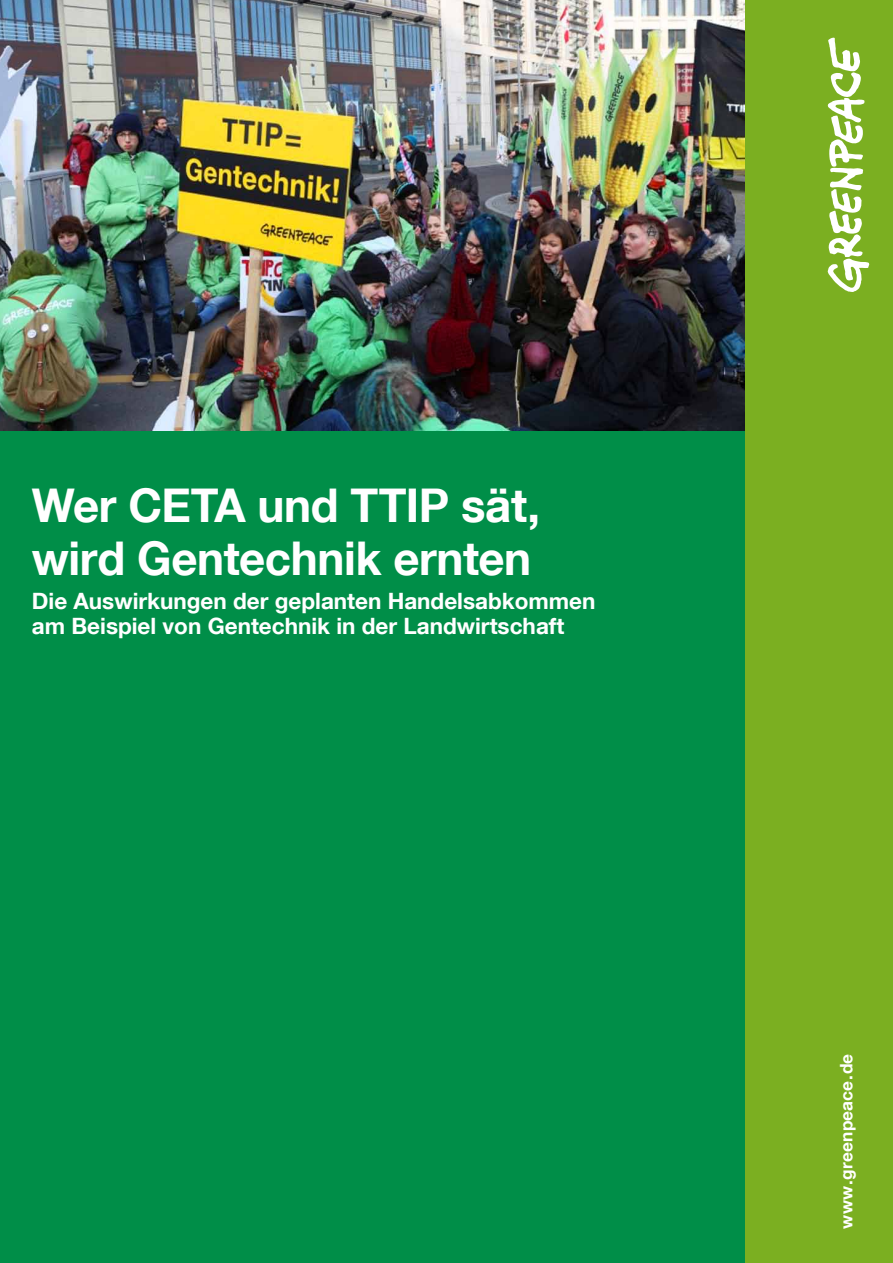
<style>
.page{position:relative;width:893px;height:1263px;background:#fff}
.page>*{position:absolute;margin:0;border:0;box-sizing:border-box;transform-origin:0 0}
.t1{font:700 46.5px/52.5px "Helvetica Neue LT Com";letter-spacing:-.01em;color:#fff}
.t2{font:700 22.5px/25.5px "Helvetica Neue LT Com";color:#fff}
.t3{font:700 17.25px "Helvetica Neue LT Com";letter-spacing:.01em;color:#fff}
</style>
<div class="page">
<img style="left:0;top:0;width:746px;height:432px">
<div style="left:0;top:432px;width:893px;height:831px;background:#008e48"></div>
<div style="left:746px;top:0;width:147px;height:1263px;background:#7baf21"></div>
<svg style="left:828px;top:38px;width:41px;height:254px"></svg>
<h1 class="t1" style="left:32px;top:478px;width:510px">Wer CETA und TTIP sät, wird Gentechnik ernten</h1>
<p class="t2" style="left:32px;top:587px;width:565px">Die Auswirkungen der geplanten Handelsabkommen am Beispiel von Gentechnik in der Landwirtschaft</p>
<p class="t3" style="left:835px;top:1229px;width:177px;rotate:-90deg">www.greenpeace.de</p>
</div>
